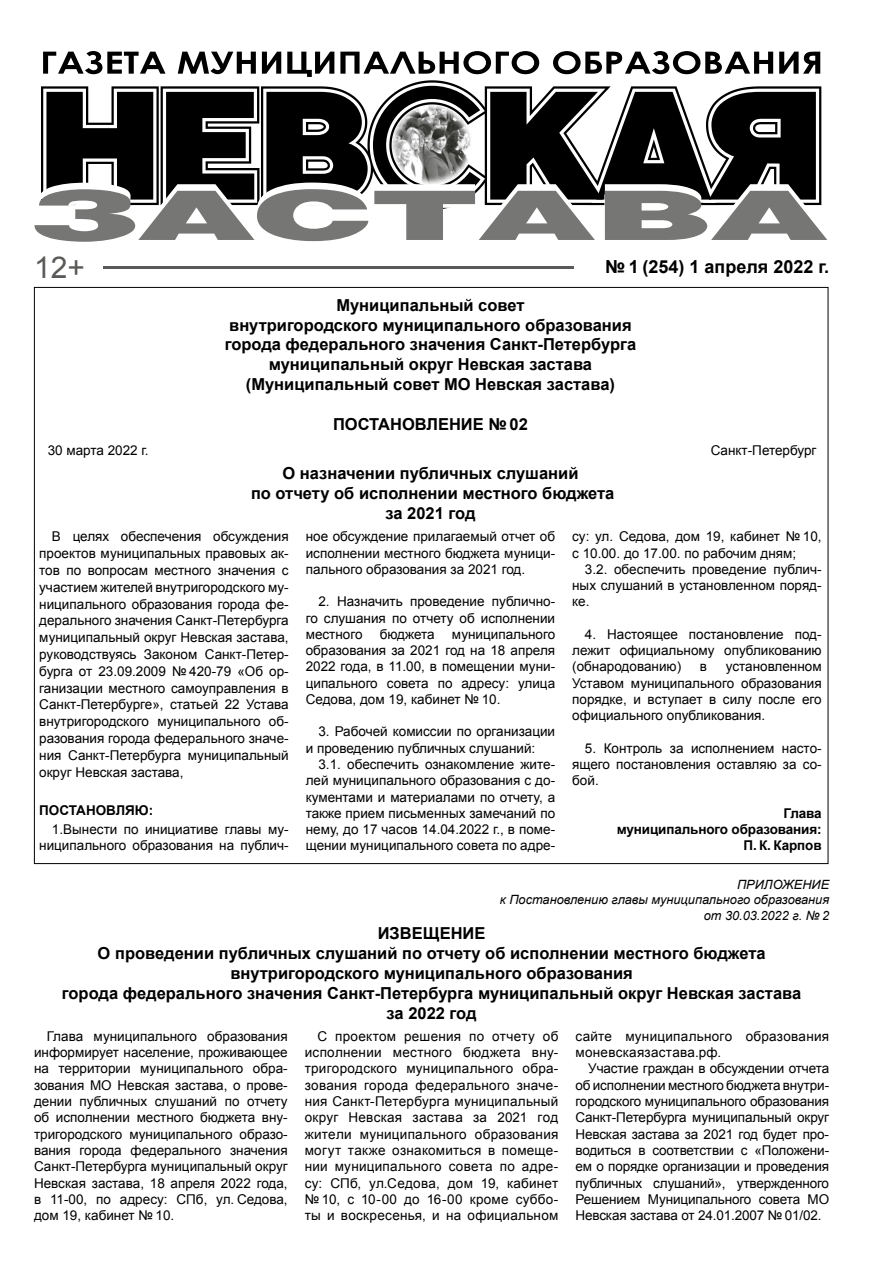
<style>
.page{position:relative;width:893px;height:1263px;background:#fff}
.page>*{position:absolute;margin:0;border:0;box-sizing:border-box;transform-origin:0 0}
.t1{font:30px "Arial";color:#595a57}
.t2{font:700 18px "Arial";color:#000}
.t3{font:700 16.5px/19.8px "Arial";color:#000;text-align:center}
.t4{font:13.5px/16.4px "Arial";color:#000;text-align:justify}
.t5{font:700 13.5px/16.2px "Arial";letter-spacing:-.01em;color:#000;text-align:right}
.t6{font:13.5px/16.4px "Arial";letter-spacing:.02em;color:#000}
.t7{font:italic 12.75px/15.3px "Arial";color:#000;text-align:right}
</style>
<div class="page">
<svg style="left:34px;top:51px;width:793px;height:191px"></svg>
<hr style="left:103px;top:266px;width:579px;height:2px;background:#595a57">
<div style="left:574px;top:260px;width:255px;height:13px;background:#fff"></div>
<h1 class="t1" style="left:34px;top:248px;width:52px">12+</h1>
<h2 class="t2" style="left:605px;top:255px;width:225px">№ 1 (254) 1 апреля 2022 г.</h2>
<p class="t3" style="left:225px;top:296px;width:413px">Муниципальный совет<br>внутригородского муниципального образования города федерального значения Санкт-Петербурга муниципальный округ Невская застава (Муниципальный совет МО Невская застава)</p>
<p class="t3" style="left:333px;top:415px;width:196px">ПОСТАНОВЛЕНИЕ № 02</p>
<p class="t4" style="left:48px;top:442px;width:102px">30 марта 2022 г.</p>
<p class="t4" style="left:711px;top:442px;width:107px">Санкт-Петербург</p>
<p class="t3" style="left:251px;top:464px;width:365px">О назначении публичных слушаний<br>по отчету об исполнении местного бюджета за 2021 год</p>
<p class="t4" style="left:39px;top:528px;width:251px;line-height:16.8px;text-indent:13px">В целях обеспечения обсуждения проектов муниципальных правовых ак&shy;тов по вопросам местного значения с участием жителей внутригородского му&shy;ниципального образования города фе&shy;дерального значения Санкт-Петербурга муниципальный округ Невская застава, руководствуясь Законом Санкт-Петер&shy;бурга от 23.09.2009 № 420-79 «Об ор&shy;ганизации местного самоуправления в Санкт-Петербурге», статьей 22 Устава внутригородского муниципального об&shy;разования города федерального значе&shy;ния Санкт-Петербурга муниципальный округ Невская застава,</p>
<p class="t5" style="left:39px;top:802px;width:116px">ПОСТАНОВЛЯЮ:</p>
<p class="t4" style="left:39px;top:820px;width:251px;line-height:16.8px;text-align:right">1.Вынести по инициативе главы му&shy;ниципального образования на публич-</p>
<p class="t4" style="left:572px;top:529px;width:251px">су: ул. Седова, дом 19, кабинет № 10, с 10.00. до 17.00. по рабочим дням;</p>
<p class="t4" style="left:572px;top:561px;width:251px;text-indent:13px">3.2. обеспечить проведение публич&shy;ных слушаний в установленном поряд&shy;ке.</p>
<p class="t4" style="left:572px;top:626px;width:251px;text-indent:13px">4. Настоящее постановление под&shy;лежит официальному опубликованию (обнародованию)</p>
<p class="t4" style="left:306px;top:529px;width:251px">ное обсуждение прилагаемый отчет об исполнении местного бюджета муници&shy;пального образования за 2021 год.</p>
<p class="t4" style="left:306px;top:594px;width:251px;text-indent:13px">2. Назначить проведение публично&shy;го слушания по отчету об исполнении местного</p>
<p class="t4" style="left:380px;top:626px;width:57px">бюджета</p>
<p class="t4" style="left:306px;top:626px;width:251px;text-indent:146px">муниципального образования за 2021 год на 18 апреля 2022 года, в 11.00, в помещении муни&shy;ципального совета по адресу: улица Седова, дом 19, кабинет № 10.</p>
<p class="t4" style="left:306px;top:724px;width:251px;text-indent:13px">3. Рабочей комиссии по организации и проведению публичных слушаний:</p>
<p class="t4" style="left:306px;top:756px;width:251px;text-indent:13px">3.1. обеспечить ознакомление жите&shy;лей муниципального образования с до&shy;кументами и материалами по отчету, а также прием письменных замечаний по нему, до 17 часов 14.04.2022 г., в поме&shy;щении муниципального совета по адре-</p>
<p class="t4" style="left:572px;top:659px;width:251px;text-indent:154px">установленном Уставом муниципального образования порядке, и вступает в силу после его официального опубликования.</p>
<p class="t4" style="left:572px;top:740px;width:251px;text-indent:13px">5. Контроль за исполнением насто&shy;ящего постановления оставляю за со&shy;бой.</p>
<p class="t5" style="left:617px;top:805px;width:206px">Глава<br>муниципального образования:<br>П. К. Карпов</p>
<p class="t7" style="left:500px;top:877px;width:331px">ПРИЛОЖЕНИЕ<br>к Постановлению главы муниципального образования от 30.03.2022 г. № 2</p>
<p class="t4" style="left:700px;top:659px;width:9px">в</p>
<p class="t3" style="left:378px;top:924px;width:74px">Извещение</p>
<p class="t3" style="left:98px;top:944px;width:669px">О проведении публичных слушаний по отчету об исполнении местного бюджета</p>
<p class="t3" style="left:230px;top:964px;width:404px">внутригородского муниципального образования</p>
<p class="t3" style="left:62px;top:983px;width:741px">города федерального значения Санкт-Петербурга муниципальный округ Невская застава</p>
<p class="t3" style="left:387px;top:1003px;width:92px">за 2022 год</p>
<p class="t4" style="left:34px;top:1028px;width:255px;text-indent:13px">Глава муниципального образования информирует население, проживающее на территории муниципального обра&shy;зования МО Невская застава, о прове&shy;дении публичных слушаний по отчету об исполнении местного бюджета вну&shy;тригородского муниципального образо&shy;вания города федерального значения Санкт-Петербурга муниципальный округ Невская застава, 18 апреля 2022 года, в 11-00, по адресу: СПб, ул. Седова, дом 19, кабинет № 10.</p>
<p class="t4" style="left:305px;top:1028px;width:255px;text-indent:13px">С проектом решения по отчету об исполнении местного бюджета вну&shy;тригородского муниципального обра&shy;зования города федерального значе&shy;ния Санкт-Петербурга муниципальный округ Невская застава за 2021 год жители муниципального образования могут также ознакомиться в помеще&shy;нии муниципального совета по адре&shy;су: СПб, ул.Седова, дом 19, кабинет № 10, с 10-00 до 16-00 кроме суббо&shy;ты и воскресенья, и на официальном</p>
<p class="t6" style="left:575px;top:1028px;width:255px">сайте муниципального образования моневскаязастава.рф.</p>
<p class="t4" style="left:575px;top:1060px;width:255px;text-indent:13px">Участие граждан в обсуждении отчета об исполнении местного бюджета внутри&shy;городского муниципального образования Санкт-Петербурга муниципальный округ Невская застава за 2021 год будет про&shy;водиться в соответствии с «Положени&shy;ем о порядке организации и проведения публичных слушаний», утвержденного Решением Муниципального совета МО Невская застава от 24.01.2007 № 01/02.</p>
</div>
